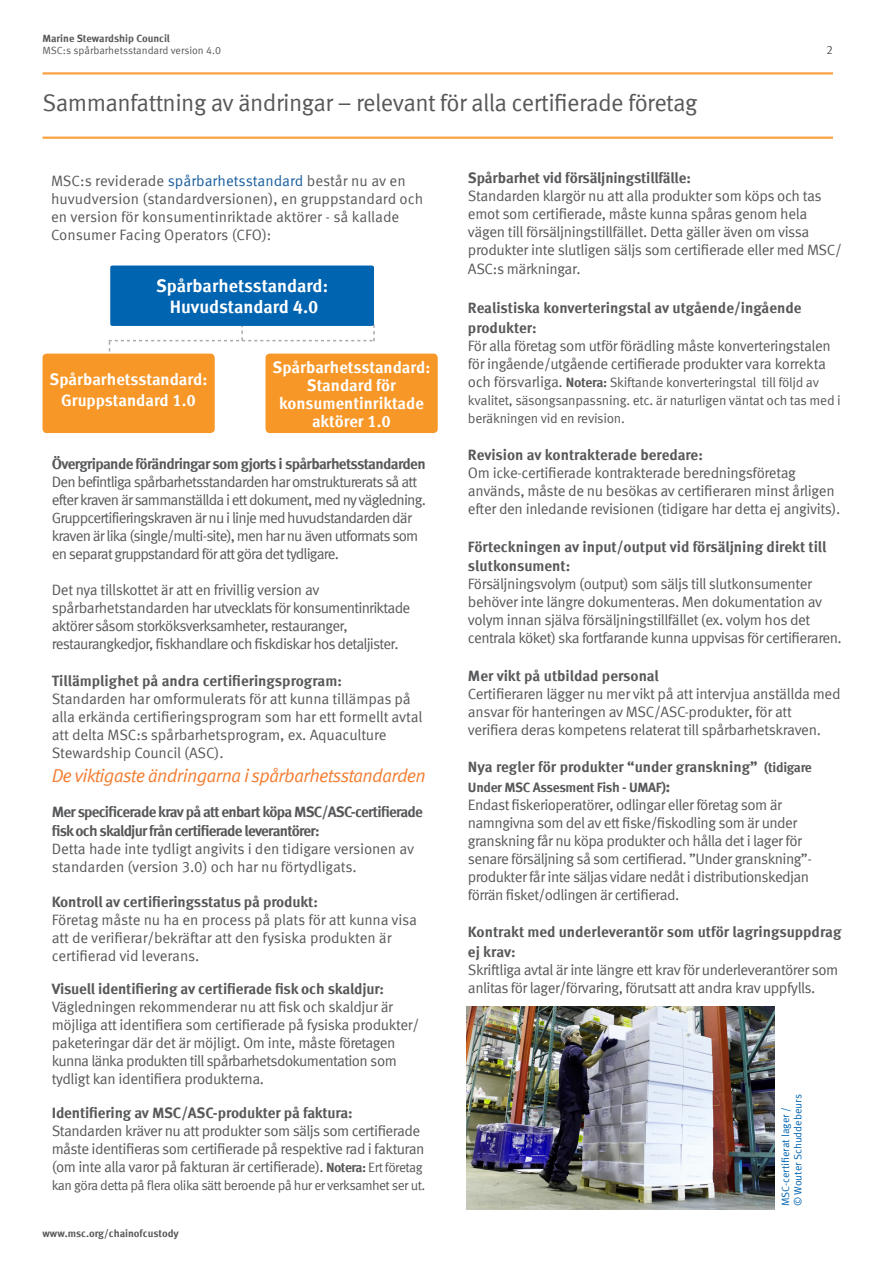
<style>
.page{position:relative;width:893px;height:1263px;background:#fff}
.page>*{position:absolute;margin:0;border:0;box-sizing:border-box;transform-origin:0 0}
.t1{font:24px "Meta Offc Pro Norm";letter-spacing:-.025em;color:#57585a}
.t2{font:18.6px "Meta Offc Pro Norm Ita";letter-spacing:-.04em;color:#f47d31}
.t3{font:700 18px/21px "Meta Offc Pro";letter-spacing:-.005em;color:#fff;text-align:center}
.t4{font:700 16.5px/18px "Meta Offc Pro";color:#fff;text-align:center}
.t5{font:15px/18px "Meta Offc Pro Norm";letter-spacing:-.03em;color:#57585a}
.t6{font:700 15px/19.5px "Meta Offc Pro";letter-spacing:-.01em;color:#57585a}
.t7{font:15px/18px "Meta Offc Pro Norm";letter-spacing:-.01em;color:#57585a}
.t8{font:15px/18px "Meta Offc Pro Norm";letter-spacing:-.055em;color:#57585a}
.t9{font:15px/18px "Meta Offc Pro Norm";letter-spacing:-.05em;color:#57585a}
.t10{font:15px/18px "Meta Offc Pro Norm";color:#57585a}
.t11{font:700 15px/19.5px "Meta Offc Pro";letter-spacing:-.05em;color:#57585a}
.t12{font:700 15px "Meta Offc Pro";letter-spacing:-.04em;color:#57585a}
.t13{font:13.5px/18px "Meta Offc Pro Norm";letter-spacing:-.025em;color:#57585a}
.t14{font:700 13.5px "Meta Offc Pro";letter-spacing:-.025em;color:#57585a}
.t15{font:12px "Meta Offc Pro Norm";color:#57585a}
.t16{font:700 10.5px "Meta Offc Pro";color:#57585a}
.t17{font:10.5px/12.6px "Meta Offc Pro Norm";color:#0164b0}
.t18{font:10.5px "Meta Offc Pro Norm";color:#57585a}
.s1{color:#175d9e}
.s2{font-family:"Meta Offc Pro";font-weight:700;font-size:13.5px}
.s3{font-size:13.5px}
.s4{font-size:15px}
.s5{font-family:"Meta Offc Pro";font-weight:700}
.s6{font-size:16.5px}
</style>
<div class="page">
<img style="left:467px;top:1006px;width:308px;height:203px">
<div style="left:265px;top:354px;width:173px;height:79px;background:#f79727;border-radius:4px"></div>
<hr style="left:43px;top:72px;width:790px;height:3px;background:#f9a242">
<hr style="left:43px;top:137px;width:790px;height:2px;background:#f9a242">
<div style="left:110px;top:265px;width:264px;height:61px;background:#0164b0;border-radius:2px"></div>
<svg style="left:109px;top:324px;width:266px;height:34px"></svg>
<div style="left:43px;top:354px;width:172px;height:79px;background:#f79727;border-radius:4px"></div>
<p class="t16" style="left:43px;top:31px;width:129px">Marine Stewardship Council</p>
<p class="t18" style="left:43px;top:43px;width:180px">MSC:s spårbarhetsstandard version 4.0</p>
<p class="t15" style="left:826px;top:41px;width:8px">2</p>
<h1 class="t1" style="left:43px;top:85px;width:656px">Sammanfattning av ändringar – relevant för alla certifierade företag</h1>
<p class="t10" style="left:51px;top:170px;width:374px">MSC:s reviderade <span class="s1">spårbarhetsstandard</span> består nu av en huvudversion (standardversionen), en gruppstandard och en version för konsumentinriktade aktörer - så kallade Consumer Facing Operators (CFO):</p>
<p class="t3" style="left:156px;top:274px;width:174px">Spårbarhetsstandard:<br>Huvudstandard 4.0</p>
<p class="t4" style="left:50px;top:367px;width:159px;line-height:21px">Spårbarhetsstandard:<br>Gruppstandard 1.0</p>
<p class="t4" style="left:273px;top:357px;width:159px">Spårbarhetsstandard:<br>Standard för konsumentinriktade aktörer 1.0</p>
<p class="t12" style="left:52px;top:452px;width:375px">Övergripande förändringar som gjorts i spårbarhetsstandarden</p>
<p class="t8" style="left:52px;top:472px;width:376px">Den befintliga spårbarhetsstandarden har omstrukturerats så att efter kraven är sammanställda i ett dokument, med ny vägledning.<br>Gruppcertifieringskraven är nu i linje med huvudstandarden där kraven är lika (single/multi-site), men har nu även utformats som en separat gruppstandard för att göra det tydligare.</p>
<p class="t9" style="left:52px;top:580px;width:360px">Det nya tillskottet är att en frivillig version av spårbarhetstandarden har utvecklats för konsumentinriktade aktörer såsom storköksverksamheter, restauranger, restaurangkedjor, fiskhandlare och fiskdiskar hos detaljister.</p>
<p class="t6" style="left:52px;top:670px;width:292px">Tillämplighet på andra certifieringsprogram:</p>
<p class="t7" style="left:52px;top:689px;width:372px">Standarden har omformulerats för att kunna tillämpas på alla erkända certifieringsprogram som har ett formellt avtal att delta MSC:s spårbarhetsprogram, ex. Aquaculture Stewardship Council (ASC).</p>
<p class="t2" style="left:52px;top:762px;width:376px">De viktigaste ändringarna i spårbarhetsstandarden</p>
<p class="t11" style="left:52px;top:801px;width:373px">Mer specificerade krav på att enbart köpa MSC/ASC-certifierade fisk och skaldjur från certifierade leverantörer:</p>
<p class="t7" style="left:52px;top:839px;width:364px">Detta hade inte tydligt angivits i den tidigare versionen av standarden (version 3.0) och har nu förtydligats.</p>
<p class="t6" style="left:52px;top:891px;width:268px">Kontroll av certifieringsstatus på produkt:</p>
<p class="t7" style="left:52px;top:910px;width:367px">Företag måste nu ha en process på plats för att kunna visa att de verifierar/bekräftar att den fysiska produkten är certifierad vid leverans.</p>
<p class="t6" style="left:52px;top:978px;width:334px">Visuell identifiering av certifierade fisk och skaldjur:</p>
<p class="t5" style="left:52px;top:997px;width:369px">Vägledningen rekommenderar nu att fisk och skaldjur är möjliga att identifiera som certifierade på fysiska produkter/ paketeringar där det är möjligt. Om inte, måste företagen kunna länka produkten till spårbarhetsdokumentation som tydligt kan identifiera produkterna.</p>
<p class="t6" style="left:52px;top:1102px;width:303px">Identifiering av MSC/ASC-produkter på faktura:</p>
<p class="t5" style="left:52px;top:1121px;width:374px">Standarden kräver nu att produkter som säljs som certifierade måste identifieras som certifierade på respektive rad i fakturan (om inte alla varor på fakturan är certifierade). <span class="s2">Notera:</span> <span class="s3">Ert företag</span></p>
<p class="t13" style="left:52px;top:1176px;width:375px">kan göra detta på flera olika sätt beroende på hur er verksamhet ser ut.</p>
<p class="t16" style="left:43px;top:1225px;width:138px">www.msc.org/chainofcustody</p>
<p class="t6" style="left:468px;top:167px;width:224px">Spårbarhet vid försäljningstillfälle:</p>
<p class="t5" style="left:468px;top:186px;width:376px">Standarden klargör nu att alla produkter som köps och tas emot som certifierade, måste kunna spåras genom hela vägen till försäljningstillfället. Detta gäller även om vissa produkter inte slutligen säljs som certifierade eller med MSC/</p>
<p class="t5" style="left:468px;top:259px;width:114px">ASC:s märkningar.</p>
<p class="t6" style="left:468px;top:297px;width:335px">Realistiska konverteringstal av utgående/ingående produkter:</p>
<p class="t5" style="left:468px;top:336px;width:364px">För alla företag som utför förädling måste konverteringstalen för ingående/utgående certifierade produkter vara korrekta</p>
<p class="t13" style="left:468px;top:372px;width:374px"><span class="s4">och försvarliga.</span> <span class="s5">Notera:</span> Skiftande konverteringstal till följd av kvalitet, säsongsanpassning. etc. är naturligen väntat och tas med i beräkningen vid en revision.</p>
<p class="t6" style="left:468px;top:444px;width:236px">Revision av kontrakterade beredare:</p>
<p class="t5" style="left:468px;top:463px;width:374px">Om icke-certifierade kontrakterade beredningsföretag används, måste de nu besökas av certifieraren minst årligen efter den inledande revisionen (tidigare har detta ej angivits).</p>
<p class="t6" style="left:468px;top:536px;width:360px">Förteckningen av input/output vid försäljning direkt till slutkonsument:</p>
<p class="t5" style="left:468px;top:574px;width:375px">Försäljningsvolym (output) som säljs till slutkonsumenter behöver inte längre dokumenteras. Men dokumentation av volym innan själva försäljningstillfället (ex. volym hos det centrala köket) ska fortfarande kunna uppvisas för certifieraren.</p>
<p class="t6" style="left:468px;top:665px;width:192px">Mer vikt på utbildad personal</p>
<p class="t5" style="left:468px;top:684px;width:374px">Certifieraren lägger nu mer vikt på att intervjua anställda med ansvar för hanteringen av MSC/ASC-produkter, för att verifiera deras kompetens relaterat till spårbarhetskraven.</p>
<p class="t6" style="left:468px;top:756px;width:345px">Nya regler för produkter “under granskning” <span class="s3">(tidigare</span></p>
<p class="t14" style="left:468px;top:777px;width:204px">Under MSC Assesment Fish - UMAF)<span class="s6">:</span></p>
<p class="t5" style="left:468px;top:795px;width:345px">Endast fiskerioperatörer, odlingar eller företag som är namngivna som del av ett fiske/fiskodling som är under granskning får nu köpa produkter och hålla det i lager för senare försäljning så som certifierad. ”Under granskning”- produkter får inte säljas vidare nedåt i distributionskedjan förrän fisket/odlingen är certifierad.</p>
<p class="t6" style="left:468px;top:921px;width:375px">Kontrakt med underleverantör som utför lagringsuppdrag ej krav:</p>
<p class="t5" style="left:468px;top:960px;width:372px">Skriftliga avtal är inte längre ett krav för underleverantörer som anlitas för lager/förvaring, förutsatt att andra krav uppfylls.</p>
<p class="t17" style="left:778px;top:1206px;width:113px;rotate:-90deg">MSC-certifierat lager /<br>© Wouter Schuddebeurs</p>
</div>
